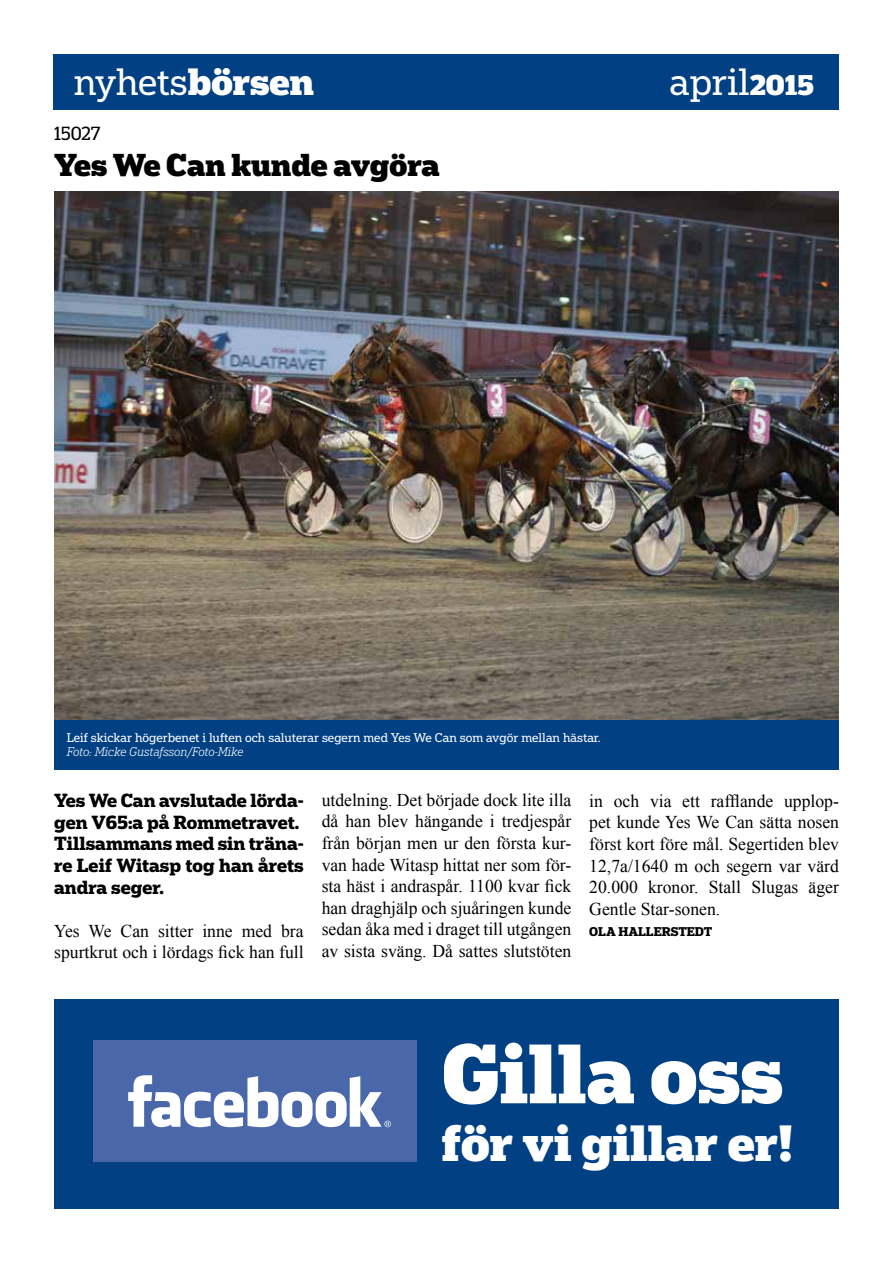
<style>
.page{position:relative;width:893px;height:1263px;background:#fff}
.page>*{position:absolute;margin:0;border:0;box-sizing:border-box;transform-origin:0 0}
.t1{font:900 79.5px "Popular";color:#fff}
.t2{font:900 48.15px "Popular";color:#fff}
.t3{font:36px "Popular";color:#fff}
.t4{font:900 30px "Popular";letter-spacing:-.005em;color:#000}
.t5{font:18px/21.6px "Times New Roman";color:#000;text-align:justify}
.t6{font:700 18px/21.6px "Popular";color:#000}
.t7{font:18px "Popular";color:#000}
.t8{font:12px "Popular";color:#fff}
.t9{font:italic 300 12px "Popular";letter-spacing:-.005em;color:#fff}
.t10{font:700 12px "Popular";color:#000}
.s1{font-weight:900}
.s2{font-weight:900;font-size:27px}
</style>
<div class="page">
<div style="left:54px;top:999px;width:785px;height:210px;background:#004083"></div>
<img style="left:54px;top:192px;width:785px;height:528px">
<div style="left:93px;top:1040px;width:324px;height:122px;background:#4967a9"></div>
<svg style="left:128px;top:1075px;width:263px;height:52px"></svg>
<div style="left:54px;top:54px;width:785px;height:56px;background:#004083"></div>
<div style="left:54px;top:720px;width:785px;height:49px;background:#004083"></div>
<h3 class="t3" style="left:74px;top:59px;width:241px">nyhets<span class="s1">börsen</span></h3>
<h3 class="t3" style="left:670px;top:59px;width:146px">april<span class="s2">2015</span></h3>
<p class="t7" style="left:54px;top:121px;width:48px">15027</p>
<h3 class="t4" style="left:54px;top:145px;width:387px">Yes We Can kunde avgöra</h3>
<p class="t8" style="left:67px;top:730px;width:535px">Leif skickar högerbenet i luften och saluterar segern med Yes We Can som avgör mellan hästar.</p>
<p class="t9" style="left:67px;top:744px;width:178px">Foto: Micke Gustafsson/Foto-Mike</p>
<p class="t5" style="left:589px;top:790px;width:251px">in och via ett rafflande upplop&shy;pet kunde Yes We Can sätta nosen först kort före mål. Segertiden blev 12,7a/1640 m och segern var värd 20.000 kronor. Stall Slugas äger Gentle Star-sonen.</p>
<p class="t10" style="left:589px;top:924px;width:125px">OLA HALLERSTEDT</p>
<p class="t5" style="left:322px;top:789px;width:251px">utdelning. Det började dock lite illa då han blev hängande i tredjespår från början men ur den första kur&shy;van hade Witasp hittat ner som för&shy;sta häst i andraspår. 1100 kvar fick han draghjälp och sjuåringen kunde sedan åka med i draget till utgången av sista sväng. Då sattes slutstöten</p>
<p class="t6" style="left:54px;top:789px;width:251px">Yes We Can avslutade lörda&shy;gen V65:a på Rommetravet.<br>Tillsammans med sin träna&shy;re Leif Witasp tog han årets andra seger.</p>
<p class="t5" style="left:54px;top:920px;width:251px">Yes We Can sitter inne med bra spurtkrut och i lördags fick han full</p>
<h1 class="t1" style="left:442px;top:1021px;width:343px">Gilla oss</h1>
<h2 class="t2" style="left:442px;top:1112px;width:353px">för vi gillar er!</h2>
</div>
